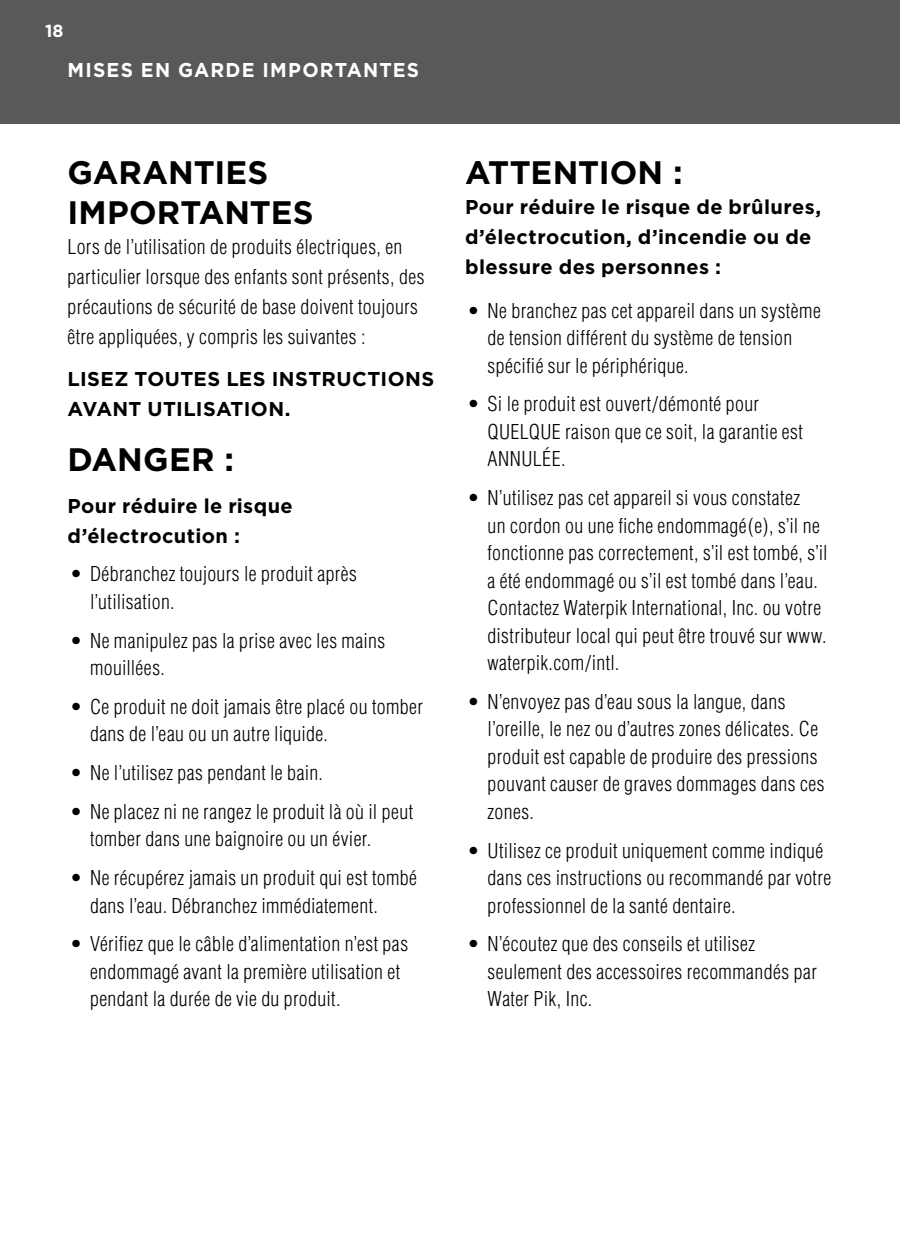
<style>
.page{position:relative;width:900px;height:1260px;background:#fff}
.page>*{position:absolute;margin:0;border:0;box-sizing:border-box;transform-origin:0 0}
.t1{font:700 32.5px/40px "Gotham";color:#000}
.t2{font:300 condensed 20px/27.5px "Helvetica";letter-spacing:.02em;color:#000}
.t3{font:700 20px/30px "Gotham";letter-spacing:.02em;color:#000}
.t4{font:700 20px "Gotham";letter-spacing:.065em;color:#fff;scale:.96 1}
.t5{font:700 17.5px "Gotham";color:#fff}
</style>
<div class="page">
<div style="left:0;top:0;width:900px;height:124px;background:#58595b"></div>
<p class="t5" style="left:45px;top:19px;width:20px">18</p>
<p class="t4" style="left:68px;top:57px;width:368px">MISES EN GARDE IMPORTANTES</p>
<h1 class="t1" style="left:68px;top:153px;width:247px">GARANTIES<br>IMPORTANTES</h1>
<p class="t2" style="left:68px;top:232px;width:359px;line-height:30px">Lors de l’utilisation de produits électriques, en particulier lorsque des enfants sont présents, des précautions de sécurité de base doivent toujours être appliquées, y compris les suivantes :</p>
<p class="t3" style="left:68px;top:363px;width:368px">LISEZ TOUTES LES INSTRUCTIONS<br>AVANT UTILISATION.</p>
<h1 class="t1" style="left:68px;top:440px;width:168px">DANGER :</h1>
<p class="t3" style="left:68px;top:490px;width:227px">Pour réduire le risque d’électrocution :</p>
<p class="t2" style="left:90px;top:560px;width:269px;text-indent:-20px">• Débranchez toujours le produit après l’utilisation.</p>
<p class="t2" style="left:90px;top:626px;width:297px;text-indent:-20px">• Ne manipulez pas la prise avec les mains mouillées.</p>
<p class="t2" style="left:90px;top:693px;width:335px;text-indent:-20px">• Ce produit ne doit jamais être placé ou tomber dans de l’eau ou un autre liquide.</p>
<p class="t2" style="left:70px;top:759px;width:254px">• Ne l’utilisez pas pendant le bain.</p>
<p class="t2" style="left:90px;top:798px;width:325px;text-indent:-20px">• Ne placez ni ne rangez le produit là où il peut tomber dans une baignoire ou un évier.</p>
<p class="t2" style="left:90px;top:864px;width:329px;text-indent:-20px">• Ne récupérez jamais un produit qui est tombé dans l’eau. Débranchez immédiatement.</p>
<p class="t2" style="left:90px;top:930px;width:320px;text-indent:-20px">• Vérifiez que le câble d’alimentation n’est pas endommagé avant la première utilisation et pendant la durée de vie du produit.</p>
<h1 class="t1" style="left:465px;top:153px;width:219px">ATTENTION :</h1>
<p class="t3" style="left:465px;top:192px;width:358px">Pour réduire le risque de brûlures, d’électrocution, d’incendie ou de blessure des personnes :</p>
<p class="t2" style="left:488px;top:297px;width:335px;text-indent:-20px">• Ne branchez pas cet appareil dans un système de tension différent du système de tension spécifié sur le périphérique.</p>
<p class="t2" style="left:488px;top:390px;width:317px;text-indent:-20px">• Si le produit est ouvert/démonté pour<br>QUELQUE raison que ce soit, la garantie est<br>ANNULÉE.</p>
<p class="t2" style="left:488px;top:484px;width:342px;text-indent:-20px">• N’utilisez pas cet appareil si vous constatez<br>un cordon ou une fiche endommagé(e), s’il ne fonctionne pas correctement, s’il est tombé, s’il a été endommagé ou s’il est tombé dans l’eau.<br>Contactez Waterpik International, Inc. ou votre distributeur local qui peut être trouvé sur www. waterpik.com/intl.</p>
<p class="t2" style="left:488px;top:688px;width:339px;text-indent:-20px">• N’envoyez pas d’eau sous la langue, dans l’oreille, le nez ou d’autres zones délicates. Ce produit est capable de produire des pressions pouvant causer de graves dommages dans ces zones.</p>
<p class="t2" style="left:488px;top:836px;width:345px;text-indent:-20px">• Utilisez ce produit uniquement comme indiqué dans ces instructions ou recommandé par votre professionnel de la santé dentaire.</p>
<p class="t2" style="left:488px;top:930px;width:331px;text-indent:-20px">• N’écoutez que des conseils et utilisez seulement des accessoires recommandés par<br>Water Pik, Inc.</p>
</div>
